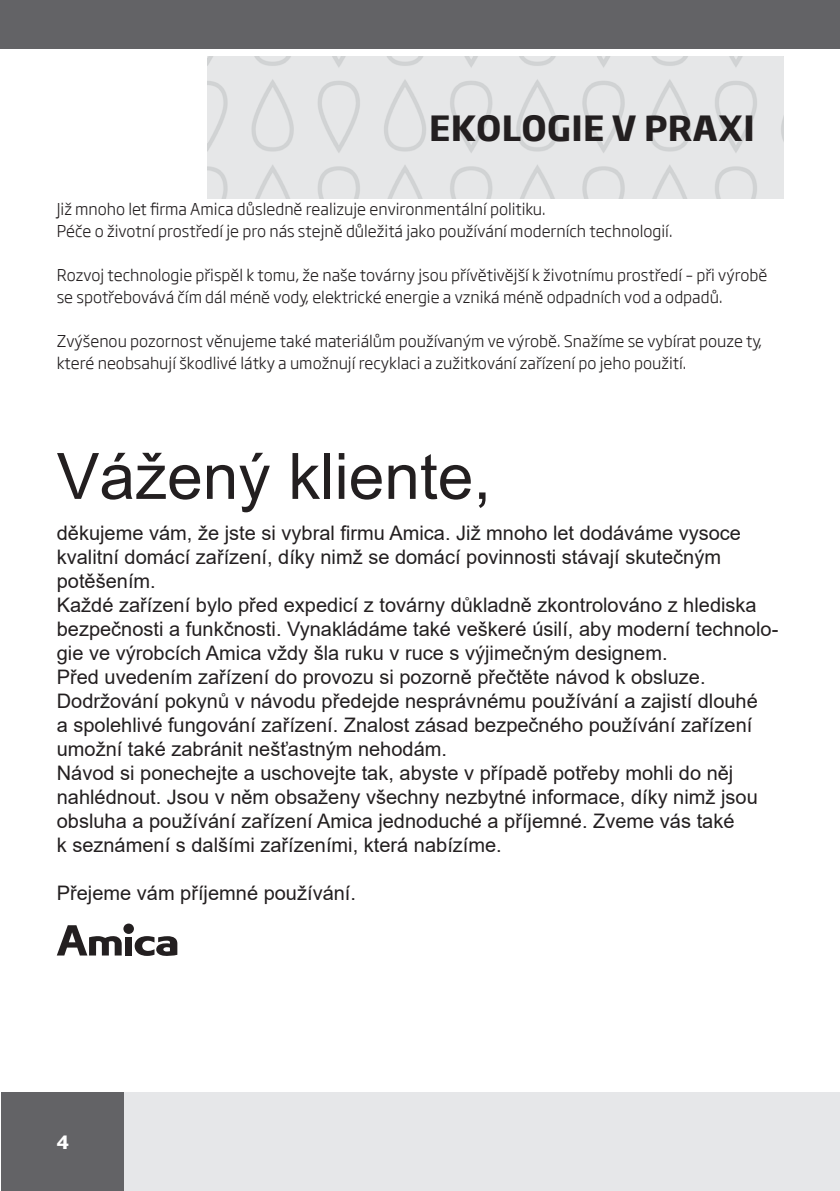
<style>
.page{position:relative;width:840px;height:1191px;background:#fff}
.page>*{position:absolute;margin:0;border:0;box-sizing:border-box;transform-origin:0 0}
.BODY-PODSTAWOWE__SUB{font:64px "Arial";color:#231f20}
.t1{font:700 34px "Soho Gothic Pro";letter-spacing:.005em;color:#231f20}
.t2{font:20px/24px "Arial";color:#231f20}
.t3{font:700 18px "Soho Gothic Pro";color:#fff}
.BODY-PODSTAWOWE_szanowny-kliencie{font:300 16px/22px "Soho Gothic Pro";color:#231f20}
</style>
<div class="page">
<div style="left:1px;top:1092px;width:124px;height:99px;background:#636366"></div>
<div style="left:125px;top:1092px;width:714px;height:99px;background:#e6e7e9"></div>
<div style="left:0;top:0;width:839px;height:49px;background:#636366"></div>
<div style="left:123px;top:923px;width:11px;height:11px;background:#231f20;border-radius:50%"></div>
<svg style="left:135px;top:936px;width:42px;height:20px"></svg>
<div style="left:125px;top:936px;width:7px;height:19px;background:#231f20"></div>
<svg style="left:57px;top:925px;width:65px;height:30px"></svg>
<img style="left:207px;top:57px;width:575px;height:141px">
<p class="t1" style="left:429px;top:101px;width:327px">EKOLOGIE V PRAXI</p>
<p class="BODY-PODSTAWOWE_szanowny-kliencie" style="left:57px;top:197px;width:490px">Již mnoho let firma Amica důsledně realizuje environmentální politiku.</p>
<p class="BODY-PODSTAWOWE_szanowny-kliencie" style="left:57px;top:219px;width:616px">Péče o životní prostředí je pro nás stejně důležitá jako používání moderních technologií.</p>
<p class="BODY-PODSTAWOWE_szanowny-kliencie" style="left:57px;top:263px;width:711px">Rozvoj technologie přispěl k tomu, že naše továrny jsou přívětivější k životnímu prostředí – při výrobě se spotřebovává čím dál méně vody, elektrické energie a vzniká méně odpadních vod a odpadů.</p>
<p class="BODY-PODSTAWOWE_szanowny-kliencie" style="left:57px;top:329px;width:706px">Zvýšenou pozornost věnujeme také materiálům používaným ve výrobě. Snažíme se vybírat pouze ty, které neobsahují škodlivé látky a umožnují recyklaci a zužitkování zařízení po jeho použití.</p>
<p class="BODY-PODSTAWOWE__SUB" style="left:57px;top:432px;width:435px">Vážený kliente,</p>
<p class="t2" style="left:57px;top:521px;width:685px">děkujeme vám, že jste si vybral firmu Amica. Již mnoho let dodáváme vysoce kvalitní domácí zařízení, díky nimž se domácí povinnosti stávají skutečným potěšením.</p>
<p class="t2" style="left:57px;top:593px;width:722px">Každé zařízení bylo před expedicí z továrny důkladně zkontrolováno z hlediska bezpečnosti a funkčnosti. Vynakládáme také veškeré úsilí, aby moderní technolo&shy;gie ve výrobcích Amica vždy šla ruku v ruce s výjimečným designem.</p>
<p class="t2" style="left:57px;top:665px;width:702px">Před uvedením zařízení do provozu si pozorně přečtěte návod k obsluze.<br>Dodržování pokynů v návodu předejde nesprávnému používání a zajistí dlouhé a spolehlivé fungování zařízení. Znalost zásad bezpečného používání zařízení umožní také zabránit nešťastným nehodám.</p>
<p class="t2" style="left:57px;top:761px;width:702px">Návod si ponechejte a uschovejte tak, abyste v případě potřeby mohli do něj nahlédnout. Jsou v něm obsaženy všechny nezbytné informace, díky nimž jsou obsluha a používání zařízení Amica jednoduché a příjemné. Zveme vás také<br>k seznámení s dalšími zařízeními, která nabízíme.</p>
<p class="t2" style="left:57px;top:881px;width:300px">Přejeme vám příjemné používání.</p>
<p class="t3" style="left:56px;top:1127px;width:14px">4</p>
</div>
